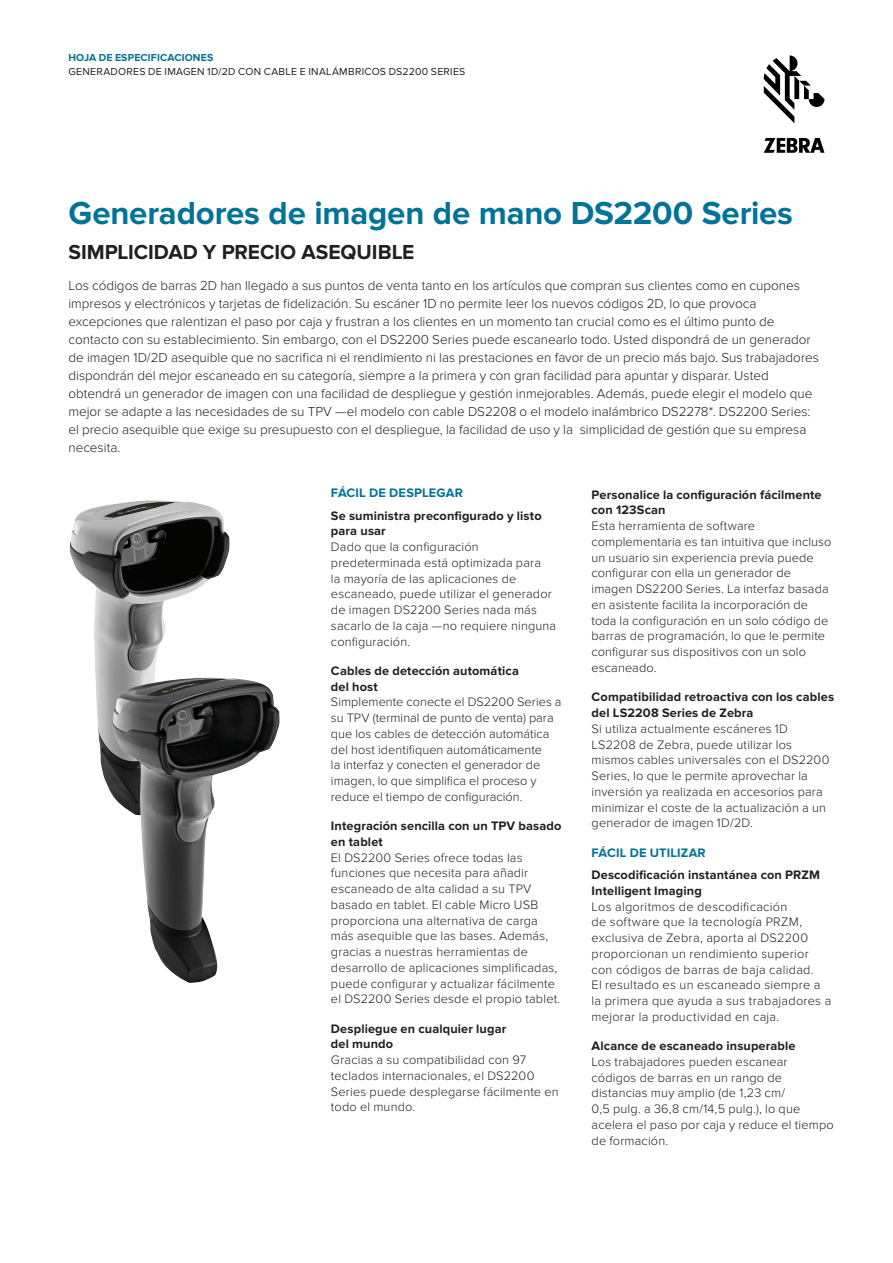
<style>
.page{position:relative;width:893px;height:1263px;background:#fff}
.page>*{position:absolute;margin:0;border:0;box-sizing:border-box;transform-origin:0 0}
.Cover_Headline{font:700 33px "Proxima Nova";letter-spacing:-.005em;color:#007398}
.Cover_Subhead{font:700 21px "Proxima Nova";color:#231f20}
.Intro_Body{font:300 13.5px/18px "Proxima Nova";color:#231f20}
.Body{font:300 12.75px/15.8px "Proxima Nova";letter-spacing:.01em;color:#231f20}
.Body_Subhead_Black{font:700 12.75px/15.8px "Proxima Nova";letter-spacing:.01em;color:#231f20}
.Body_Subhead_Level_1{font:700 12.75px "Proxima Nova";letter-spacing:.015em;color:#007398}
.t1{font:10.5px "Proxima Nova";letter-spacing:.025em;color:#231f20}
.t2{font:700 10.5px "Proxima Nova";letter-spacing:.01em;color:#007398}
</style>
<div class="page">
<svg style="left:764px;top:55px;width:60px;height:68px"></svg>
<svg style="left:764px;top:138px;width:60px;height:15px"></svg>
<img style="left:69px;top:500px;width:161px;height:293px">
<img style="left:111px;top:678px;width:169px;height:305px">
<p class="t2" style="left:68px;top:51px;width:146px">HOJA DE ESPECIFICACIONES</p>
<p class="t1" style="left:68px;top:66px;width:398px">GENERADORES DE IMAGEN 1D/2D CON CABLE E INALÁMBRICOS DS2200 SERIES</p>
<p class="Cover_Headline" style="left:68px;top:194px;width:726px">Generadores de imagen de mano DS2200 Series</p>
<p class="Cover_Subhead" style="left:68px;top:240px;width:347px">SIMPLICIDAD Y PRECIO ASEQUIBLE</p>
<p class="Intro_Body" style="left:68px;top:277px;width:752px">Los códigos de barras 2D han llegado a sus puntos de venta tanto en los artículos que compran sus clientes como en cupones impresos y electrónicos y tarjetas de fidelización. Su escáner 1D no permite leer los nuevos códigos 2D, lo que provoca excepciones que ralentizan el paso por caja y frustran a los clientes en un momento tan crucial como es el último punto de contacto con su establecimiento. Sin embargo, con el DS2200 Series puede escanearlo todo. Usted dispondrá de un generador de imagen 1D/2D asequible que no sacrifica ni el rendimiento ni las prestaciones en favor de un precio más bajo. Sus trabajadores dispondrán del mejor escaneado en su categoría, siempre a la primera y con gran facilidad para apuntar y disparar. Usted obtendrá un generador de imagen con una facilidad de despliegue y gestión inmejorables. Además, puede elegir el modelo que mejor se adapte a las necesidades de su TPV —el modelo con cable DS2208 o el modelo inalámbrico DS2278*. DS2200 Series: el precio asequible que exige su presupuesto con el despliegue, la facilidad de uso y la simplicidad de gestión que su empresa necesita.</p>
<p class="Body_Subhead_Level_1" style="left:331px;top:485px;width:133px">FÁCIL DE DESPLEGAR</p>
<p class="Body_Subhead_Black" style="left:331px;top:508px;width:212px">Se suministra preconfigurado y listo para usar</p>
<p class="Body" style="left:331px;top:539px;width:227px">Dado que la configuración predeterminada está optimizada para<br>la mayoría de las aplicaciones de escaneado, puede utilizar el generador de imagen DS2200 Series nada más sacarlo de la caja —no requiere ninguna configuración.</p>
<p class="Body_Subhead_Black" style="left:331px;top:663px;width:189px">Cables de detección automática del host</p>
<p class="Body" style="left:331px;top:694px;width:232px">Simplemente conecte el DS2200 Series a su TPV (terminal de punto de venta) para que los cables de detección automática del host identifiquen automáticamente<br>la interfaz y conecten el generador de imagen, lo que simplifica el proceso y reduce el tiempo de configuración.</p>
<p class="Body_Subhead_Black" style="left:331px;top:818px;width:232px">Integración sencilla con un TPV basado en tablet</p>
<p class="Body" style="left:331px;top:850px;width:231px">El DS2200 Series ofrece todas las funciones que necesita para añadir escaneado de alta calidad a su TPV basado en tablet. El cable Micro USB proporciona una alternativa de carga más asequible que las bases. Además, gracias a nuestras herramientas de desarrollo de aplicaciones simplificadas, puede configurar y actualizar fácilmente el DS2200 Series desde el propio tablet.</p>
<p class="Body_Subhead_Black" style="left:331px;top:1021px;width:177px">Despliegue en cualquier lugar del mundo</p>
<p class="Body" style="left:331px;top:1052px;width:229px">Gracias a su compatibilidad con 97 teclados internacionales, el DS2200<br>Series puede desplegarse fácilmente en todo el mundo.</p>
<p class="Body_Subhead_Black" style="left:592px;top:487px;width:232px">Personalice la configuración fácilmente con 123Scan</p>
<p class="Body" style="left:592px;top:518px;width:241px">Esta herramienta de software complementaria es tan intuitiva que incluso un usuario sin experiencia previa puede configurar con ella un generador de imagen DS2200 Series. La interfaz basada en asistente facilita la incorporación de toda la configuración en un solo código de barras de programación, lo que le permite configurar sus dispositivos con un solo escaneado.</p>
<p class="Body_Subhead_Black" style="left:592px;top:689px;width:244px">Compatibilidad retroactiva con los cables del LS2208 Series de Zebra</p>
<p class="Body" style="left:592px;top:721px;width:239px">Si utiliza actualmente escáneres 1D LS2208 de Zebra, puede utilizar los mismos cables universales con el DS2200<br>Series, lo que le permite aprovechar la inversión ya realizada en accesorios para minimizar el coste de la actualización a un generador de imagen 1D/2D.</p>
<p class="Body_Subhead_Level_1" style="left:592px;top:845px;width:116px">FÁCIL DE UTILIZAR</p>
<p class="Body_Subhead_Black" style="left:592px;top:867px;width:230px">Descodificación instantánea con PRZM<br>Intelligent Imaging</p>
<p class="Body" style="left:592px;top:898px;width:241px">Los algoritmos de descodificación<br>de software que la tecnología PRZM, exclusiva de Zebra, aporta al DS2200 proporcionan un rendimiento superior con códigos de barras de baja calidad.<br>El resultado es un escaneado siempre a la primera que ayuda a sus trabajadores a mejorar la productividad en caja.</p>
<p class="Body_Subhead_Black" style="left:592px;top:1038px;width:205px">Alcance de escaneado insuperable</p>
<p class="Body" style="left:592px;top:1054px;width:244px">Los trabajadores pueden escanear códigos de barras en un rango de distancias muy amplio (de 1,23 cm/<br>0,5 pulg. a 36,8 cm/14,5 pulg.), lo que acelera el paso por caja y reduce el tiempo de formación.</p>
</div>
